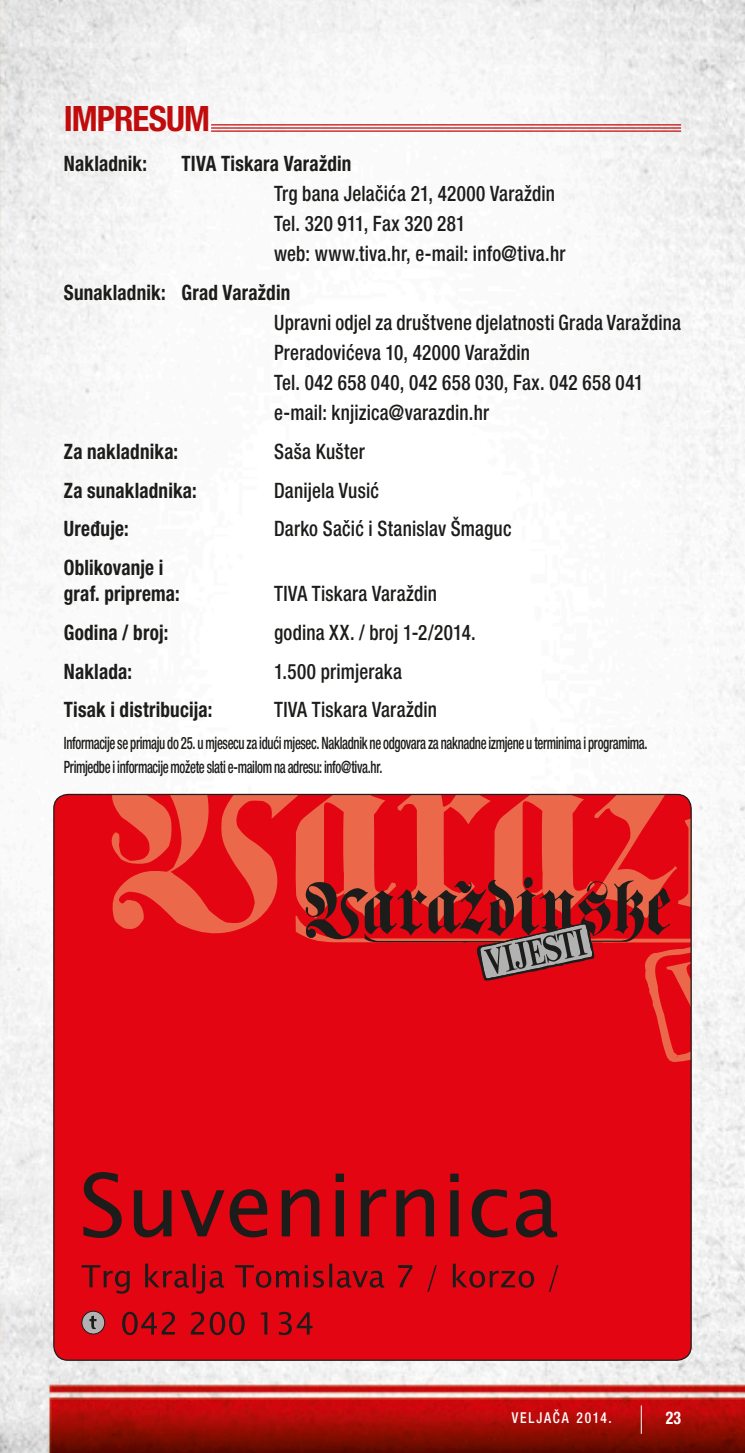
<style>
.page{position:relative;width:745px;height:1453px;background:#fff}
.page>*{position:absolute;margin:0;border:0;box-sizing:border-box;transform-origin:0 0}
.t1{font:700 condensed 35px "Helvetica Neue LT Pro";color:#c00c0d}
.t2{font:500 condensed 21.25px/30.2px "Helvetica Neue LT Pro";letter-spacing:.015em;color:#1c1c1a;scale:.9 1}
.t3{font:700 condensed 21.25px/26.5px "Helvetica Neue LT Pro";letter-spacing:.01em;color:#1c1c1a;scale:.9 1}
.t4{font:700 condensed 17.5px "Helvetica Neue LT Pro";color:#fff;scale:.9 1}
.t5{font:500 condensed 17px/24px "Helvetica Neue LT Pro";letter-spacing:-.03em;color:#1c1c1a;scale:.75 1}
.t6{font:500 condensed 15px "Helvetica Neue LT Pro";letter-spacing:.135em;color:#fff;scale:.9 1}
.s1{font-weight:500}
</style>
<div class="page">
<img style="left:0;top:0;width:744px;height:1453px">
<hr style="left:74px;top:124px;width:606px;height:1px;background:#c00c0d">
<hr style="left:74px;top:127px;width:606px;height:2px;background:#c00c0d">
<hr style="left:74px;top:130px;width:606px;height:2px;background:#c00c0d">
<div style="left:74px;top:124px;width:137px;height:8px;background:#fff"></div>
<div style="left:54px;top:794px;width:636px;height:566px;background:#e30512"></div>
<svg style="left:111px;top:794px;width:579px;height:268px;background:#d61e21"></svg>
<svg style="left:83px;top:1172px;width:474px;height:66px;background:#ad0b14"></svg>
<svg style="left:81px;top:1263px;width:477px;height:72px;background:#cc0914"></svg>
<svg style="left:640px;top:1405px;width:1px;height:29px"></svg>
<h1 class="t1" style="left:64px;top:98px;width:29px">Impresum</h1>
<p class="t3" style="left:64px;top:150px;width:94px">Nakladnik:</p>
<p class="t3" style="left:181px;top:150px;width:190px">TIVA Tiskara Varaždin</p>
<p class="t2" style="left:274px;top:178px;width:325px">Trg bana Jelačića 21, 42000 Varaždin<br>Tel. 320 911, Fax 320 281<br>web: www.tiva.hr, e-mail: info@tiva.hr</p>
<p class="t3" style="left:64px;top:279px;width:253px">Sunakladnik: Grad Varaždin</p>
<p class="t2" style="left:274px;top:307px;width:453px">Upravni odjel za društvene djelatnosti Grada Varaždina Preradovićeva 10, 42000 Varaždin<br>Tel. 042 658 040, 042 658 030, Fax. 042 658 041 e-mail: knjizica@varazdin.hr</p>
<p class="t3" style="left:64px;top:438px;width:128px">Za nakladnika:</p>
<p class="t2" style="left:274px;top:436px;width:102px">Saša Kušter</p>
<p class="t3" style="left:64px;top:477px;width:197px">Za sunakladnika: <span class="s1">D</span></p>
<p class="t2" style="left:285px;top:475px;width:106px">anijela Vusić</p>
<p class="t3" style="left:64px;top:515px;width:117px">Uređuje: <span class="s1">D</span></p>
<p class="t2" style="left:285px;top:513px;width:253px">arko Sačić i Stanislav Šmaguc</p>
<p class="t3" style="left:64px;top:554px;width:130px">Oblikovanje i graf. priprema:</p>
<p class="t2" style="left:274px;top:578px;width:182px">TIVA Tiskara Varaždin</p>
<p class="t3" style="left:64px;top:619px;width:118px">Godina / broj:</p>
<p class="t2" style="left:274px;top:617px;width:225px">godina XX. / broj 1-2/2014.</p>
<p class="t3" style="left:64px;top:658px;width:77px">Naklada:</p>
<p class="t2" style="left:274px;top:656px;width:143px">1.500 primjeraka</p>
<p class="t3" style="left:64px;top:696px;width:166px">Tisak i distribucija:</p>
<p class="t2" style="left:274px;top:694px;width:182px">TIVA Tiskara Varaždin</p>
<p class="t5" style="left:64px;top:730px;width:779px">Informacije se primaju do 25. u mjesecu za idući mjesec. Nakladnik ne odgovara za naknadne izmjene u terminima i programima.<br>Primjedbe i informacije možete slati e-mailom na adresu: info@tiva.hr.</p>
<p class="t6" style="left:511px;top:1409px;width:113px">VELJAČA 2014.</p>
<p class="t4" style="left:665px;top:1407px;width:18px">23</p>
</div>
